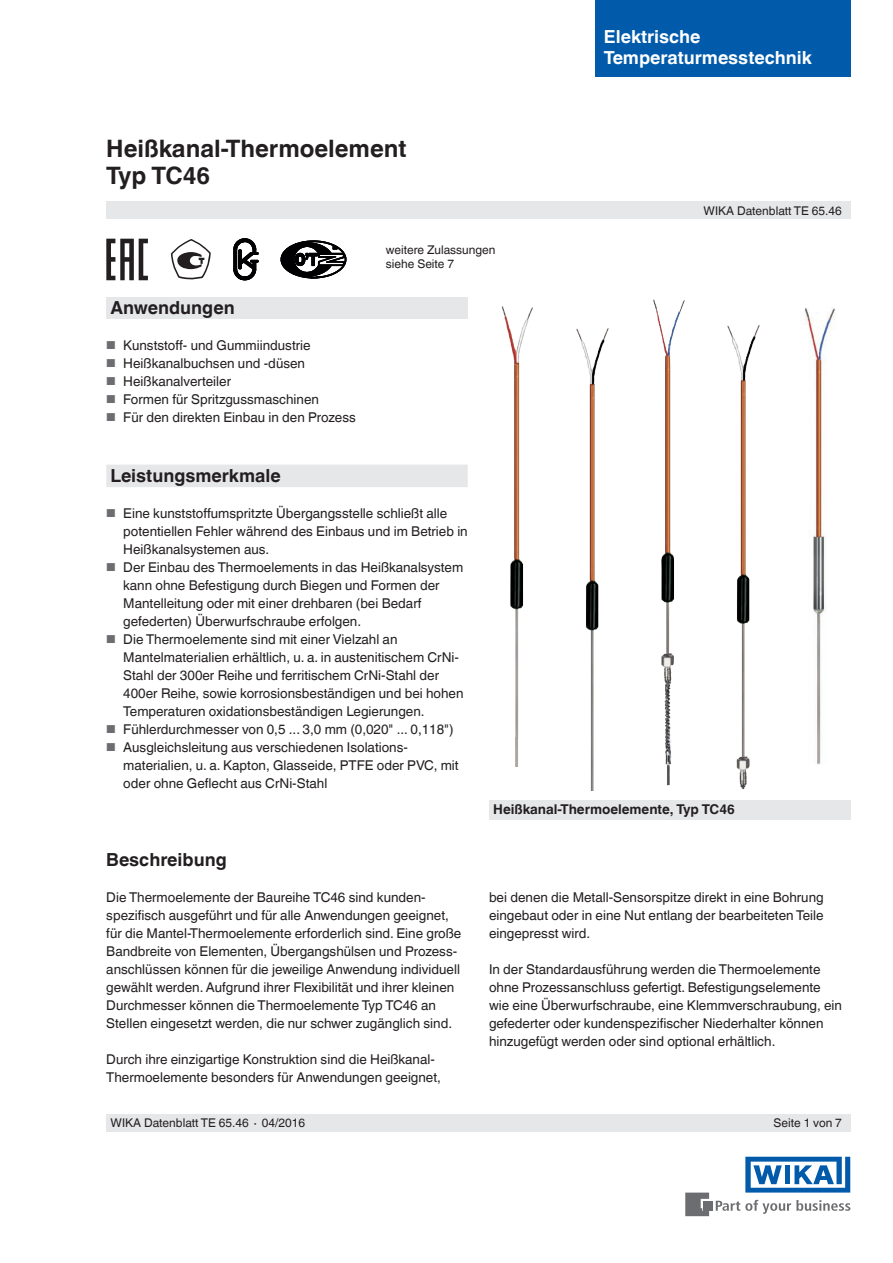
<style>
.page{position:relative;width:893px;height:1263px;background:#fff}
.page>*{position:absolute;margin:0;border:0;box-sizing:border-box;transform-origin:0 0}
.t1{font:700 24px/27px "Helvetica World";color:#231f20}
.t2{font:700 18px "Helvetica World";color:#231f20}
.t3{font:700 18px/21px "Helvetica World";color:#fff}
.t4{font:13.5px/18px "Helvetica World";color:#231f20}
.t5{font:700 13.5px "Helvetica World";color:#231f20}
.t6{font:12px/13.5px "Helvetica World";color:#231f20}
.s1{font-size:11.55px;color:#6c6d70}
</style>
<div class="page">
<div style="left:106px;top:298px;width:362px;height:21px;background:#e6e7e9"></div>
<svg style="left:716px;top:1200px;width:134px;height:14px"></svg>
<div style="left:703px;top:1201px;width:9px;height:9px;background:#6c6d70"></div>
<svg style="left:685px;top:1192px;width:24px;height:24px"></svg>
<svg style="left:745px;top:1157px;width:105px;height:35px"></svg>
<div style="left:106px;top:202px;width:744px;height:17px;background:#e6e7e9"></div>
<div style="left:106px;top:1114px;width:744px;height:17px;background:#e6e7e9"></div>
<div style="left:595px;top:0;width:255px;height:77px;background:#015aaa"></div>
<svg style="left:106px;top:239px;width:42px;height:41px"></svg>
<svg style="left:171px;top:239px;width:40px;height:41px"></svg>
<svg style="left:234px;top:239px;width:24px;height:41px"></svg>
<svg style="left:281px;top:241px;width:65px;height:37px"></svg>
<div style="left:489px;top:800px;width:361px;height:19px;background:#e6e7e9"></div>
<div style="left:106px;top:465px;width:362px;height:22px;background:#e6e7e9"></div>
<img style="left:501px;top:306px;width:32px;height:460px">
<img style="left:576px;top:328px;width:33px;height:462px">
<img style="left:804px;top:308px;width:31px;height:457px">
<img style="left:727px;top:325px;width:33px;height:465px">
<img style="left:653px;top:299px;width:19px;height:486px">
<h1 class="t1" style="left:106px;top:135px;width:302px">Heißkanal-Thermoelement<br>Typ TC46</h1>
<h2 class="t2" style="left:111px;top:297px;width:126px">Anwendungen</h2>
<p class="t4" style="left:106px;top:336px;width:206px"><span class="s1">■</span> Kunststoff- und Gummiindustrie</p>
<p class="t4" style="left:106px;top:354px;width:200px"><span class="s1">■</span> Heißkanalbuchsen und -düsen</p>
<p class="t4" style="left:106px;top:372px;width:126px"><span class="s1">■</span> Heißkanalverteiler</p>
<p class="t4" style="left:106px;top:390px;width:214px"><span class="s1">■</span> Formen für Spritzgussmaschinen</p>
<p class="t4" style="left:106px;top:408px;width:251px"><span class="s1">■</span> Für den direkten Einbau in den Prozess</p>
<p class="t6" style="left:386px;top:243px;width:111px">weitere Zulassungen siehe Seite 7</p>
<h2 class="t2" style="left:111px;top:465px;width:172px">Leistungsmerkmale</h2>
<p class="t4" style="left:123px;top:504px;width:346px;text-indent:-17px"><span class="s1">■</span> Eine kunststoffumspritzte Übergangsstelle schließt alle potentiellen Fehler während des Einbaus und im Betrieb in<br>Heißkanalsystemen aus.</p>
<p class="t4" style="left:123px;top:558px;width:341px;text-indent:-17px"><span class="s1">■</span> Der Einbau des Thermoelements in das Heißkanalsystem kann ohne Befestigung durch Biegen und Formen der Mantelleitung oder mit einer drehbaren (bei Bedarf gefederten) Überwurfschraube erfolgen.</p>
<p class="t4" style="left:123px;top:630px;width:342px;text-indent:-17px"><span class="s1">■</span> Die Thermoelemente sind mit einer Vielzahl an Mantelmaterialien erhältlich, u. a. in austenitischem CrNi-Stahl der 300er Reihe und ferritischem CrNi-Stahl der 400er Reihe, sowie korrosionsbeständigen und bei hohen Temperaturen oxidationsbeständigen Legierungen.</p>
<p class="t4" style="left:106px;top:720px;width:349px"><span class="s1">■</span> Fühlerdurchmesser von 0,5 ... 3,0 mm (0,020" ... 0,118")</p>
<p class="t4" style="left:123px;top:738px;width:337px;text-indent:-17px"><span class="s1">■</span> Ausgleichsleitung aus verschiedenen Isolations&shy;materialien, u. a. Kapton, Glasseide, PTFE oder PVC, mit oder ohne Geflecht aus CrNi-Stahl</p>
<h2 class="t3" style="left:604px;top:26px;width:209px">Elektrische<br>Temperaturmesstechnik</h2>
<p class="t6" style="left:703px;top:204px;width:140px">WIKA Datenblatt TE 65.46</p>
<h2 class="t2" style="left:106px;top:849px;width:122px">Beschreibung</h2>
<p class="t4" style="left:106px;top:888px;width:357px">Die Thermoelemente der Baureihe TC46 sind kunden&shy;spezifisch ausgeführt und für alle Anwendungen geeignet, für die Mantel-Thermoelemente erforderlich sind. Eine große Bandbreite von Elementen, Übergangshülsen und Prozess&shy;anschlüssen können für die jeweilige Anwendung individuell gewählt werden. Aufgrund ihrer Flexibilität und ihrer kleinen Durchmesser können die Thermoelemente Typ TC46 an Stellen eingesetzt werden, die nur schwer zugänglich sind.</p>
<p class="t4" style="left:106px;top:1050px;width:336px">Durch ihre einzigartige Konstruktion sind die Heißkanal-<br>Thermoelemente besonders für Anwendungen geeignet,</p>
<p class="t5" style="left:493px;top:802px;width:243px">Heißkanal-Thermoelemente, Typ TC46</p>
<p class="t4" style="left:489px;top:888px;width:336px;text-align:justify">bei denen die Metall-Sensorspitze direkt in eine Bohrung eingebaut oder in eine Nut entlang der bearbeiteten Teile eingepresst wird.</p>
<p class="t4" style="left:489px;top:960px;width:355px">In der Standardausführung werden die Thermoelemente ohne Prozessanschluss gefertigt. Befestigungselemente wie eine Überwurfschraube, eine Klemmverschraubung, ein gefederter oder kundenspezifischer Niederhalter können hinzugefügt werden oder sind optional erhältlich.</p>
<p class="t6" style="left:111px;top:1116px;width:196px">WIKA Datenblatt TE 65.46 ∙ 04/2016</p>
<p class="t6" style="left:773px;top:1116px;width:70px">Seite 1 von 7</p>
</div>
